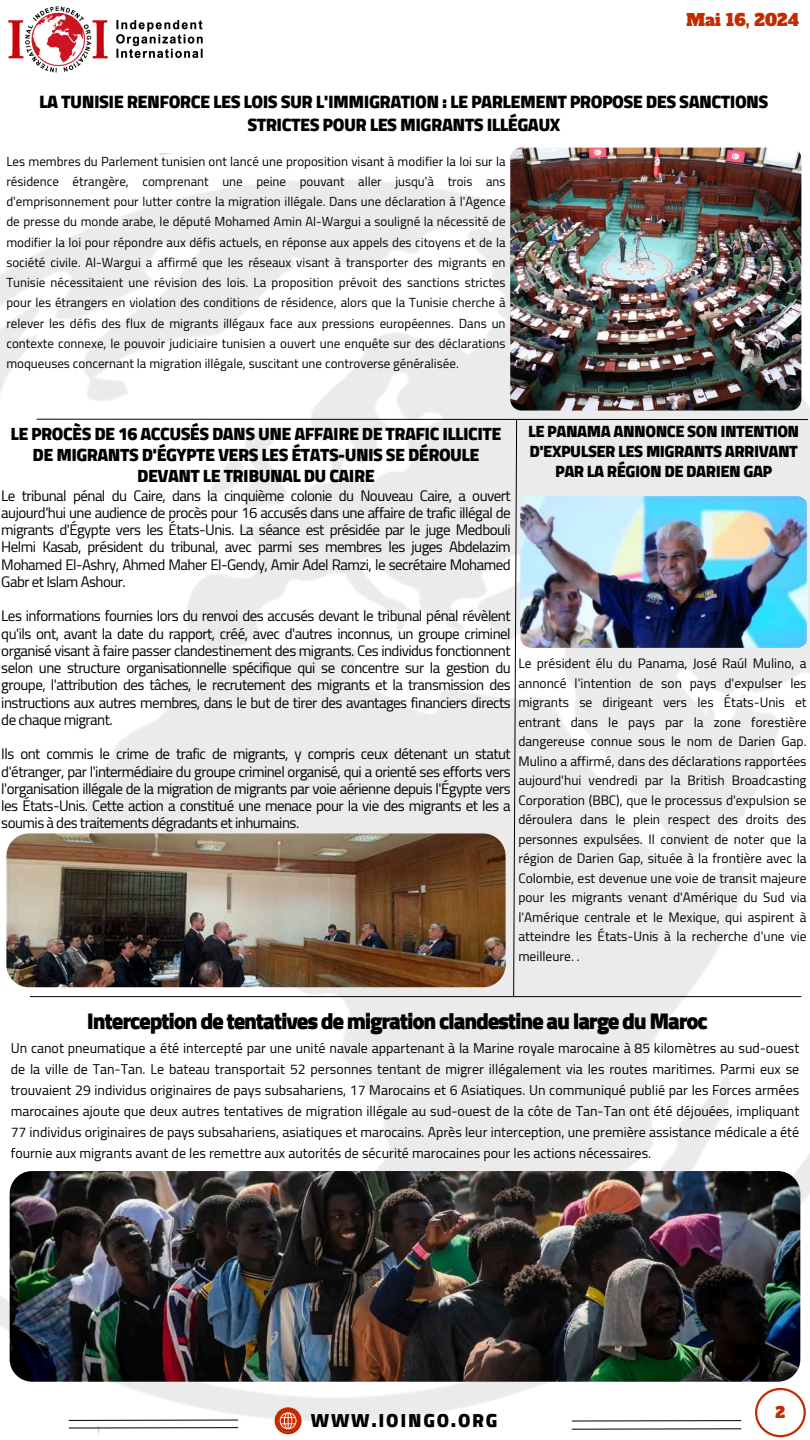
<style>
.page{position:relative;width:810px;height:1440px;background:#fff}
.page>*{position:absolute;margin:0;border:0;box-sizing:border-box;transform-origin:0 0}
.t1{font:900 23px "Cairo";letter-spacing:-.055em;color:#000}
.t2{font:900 19.2px "Cairo";letter-spacing:.09em;color:#000}
.t3{font:900 18.2px/23.2px "Cairo";letter-spacing:-.03em;color:#000;text-align:center}
.t4{font:900 18px/21px "Cairo";letter-spacing:-.03em;color:#000;text-align:center}
.t5{font:900 16.6px/20.2px "Cairo";letter-spacing:-.03em;color:#000;text-align:center}
.t6{font:16.3px "Alfa Slab One";color:#c42b00}
.t7{font:15px/17.2px "Cairo";letter-spacing:-.035em;color:#000;text-align:justify}
.t8{font:15px "Alfa Slab One";color:#c42b00}
.t9{font:14px/21px "Cairo";color:#000;text-align:justify}
.t10{font:13.5px/19.5px "Cairo";color:#000;text-align:justify}
.t11{font:13px/20.2px "Cairo";color:#000;text-align:justify}
</style>
<div class="page">
<img style="left:0;top:153px;width:810px;height:1283px">
<img style="left:510px;top:148px;width:291px;height:263px;border-radius:11px">
<hr style="left:30px;top:996px;width:771px;height:1px;background:#000">
<svg style="left:755px;top:1388px;width:51px;height:49px"></svg>
<svg style="left:68px;top:1419px;width:171px;height:2px"></svg>
<svg style="left:275px;top:1407px;width:27px;height:27px"></svg>
<svg style="left:68px;top:1427px;width:171px;height:2px"></svg>
<svg style="left:571px;top:1420px;width:171px;height:2px"></svg>
<svg style="left:571px;top:1428px;width:171px;height:2px"></svg>
<svg style="left:36px;top:418px;width:772px;height:579px"></svg>
<img style="left:6px;top:833px;width:500px;height:154px;border-radius:22px">
<img style="left:8px;top:6px;width:195px;height:67px">
<img style="left:10px;top:1171px;width:790px;height:211px;border-radius:23px">
<p class="t6" style="left:687px;top:9px;width:114px">Mai 16, 2024</p>
<p class="t3" style="left:39px;top:90px;width:731px">LA TUNISIE RENFORCE LES LOIS SUR L'IMMIGRATION : LE PARLEMENT PROPOSE DES SANCTIONS<br>STRICTES POUR LES MIGRANTS ILLÉGAUX</p>
<h4 class="t11" style="left:6px;top:151px;width:501px">Les membres du Parlement tunisien ont lancé une proposition visant à modifier la loi sur la résidence étrangère, comprenant une peine pouvant aller jusqu'à trois ans d'emprisonnement pour lutter contre la migration illégale. Dans une déclaration à l'Agence de presse du monde arabe, le député Mohamed Amin Al-Wargui a souligné la nécessité de modifier la loi pour répondre aux défis actuels, en réponse aux appels des citoyens et de la société civile. Al-Wargui a affirmé que les réseaux visant à transporter des migrants en Tunisie nécessitaient une révision des lois. La proposition prévoit des sanctions strictes pour les étrangers en violation des conditions de résidence, alors que la Tunisie cherche à relever les défis des flux de migrants illégaux face aux pressions européennes. Dans un contexte connexe, le pouvoir judiciaire tunisien a ouvert une enquête sur des déclarations moqueuses concernant la migration illégale, suscitant une controverse généralisée.</h4>
<p class="t4" style="left:11px;top:423px;width:492px">LE PROCÈS DE 16 ACCUSÉS DANS UNE AFFAIRE DE TRAFIC ILLICITE<br>DE MIGRANTS D'ÉGYPTE VERS LES ÉTATS-UNIS SE DÉROULE<br>DEVANT LE TRIBUNAL DU CAIRE</p>
<p class="t7" style="left:1px;top:487px;width:511px">Le tribunal pénal du Caire, dans la cinquième colonie du Nouveau Caire, a ouvert aujourd'hui une audience de procès pour 16 accusés dans une affaire de trafic illégal de migrants d'Égypte vers les États-Unis. La séance est présidée par le juge Medbouli Helmi Kasab, président du tribunal, avec parmi ses membres les juges Abdelazim Mohamed El-Ashry, Ahmed Maher El-Gendy, Amir Adel Ramzi, le secrétaire Mohamed Gabr et Islam Ashour.</p>
<p class="t7" style="left:1px;top:608px;width:511px">Les informations fournies lors du renvoi des accusés devant le tribunal pénal révèlent qu'ils ont, avant la date du rapport, créé, avec d'autres inconnus, un groupe criminel organisé visant à faire passer clandestinement des migrants. Ces individus fonctionnent selon une structure organisationnelle spécifique qui se concentre sur la gestion du groupe, l'attribution des tâches, le recrutement des migrants et la transmission des instructions aux autres membres, dans le but de tirer des avantages financiers directs de chaque migrant.</p>
<h1 class="t7" style="left:1px;top:746px;width:511px">Ils ont commis le crime de trafic de migrants, y compris ceux détenant un statut d'étranger, par l'intermédiaire du groupe criminel organisé, qui a orienté ses efforts vers l'organisation illégale de la migration de migrants par voie aérienne depuis l'Égypte vers les États-Unis. Cette action a constitué une menace pour la vie des migrants et les a soumis à des traitements dégradants et inhumains.</h1>
<p class="t5" style="left:528px;top:421px;width:273px">LE PANAMA ANNONCE SON INTENTION<br>D'EXPULSER LES MIGRANTS ARRIVANT<br>PAR LA RÉGION DE DARIEN GAP</p>
<h4 class="t10" style="left:518px;top:654px;width:290px">Le président élu du Panama, José Raúl Mulino, a annoncé l'intention de son pays d'expulser les migrants se dirigeant vers les États-Unis et entrant dans le pays par la zone forestière dangereuse connue sous le nom de Darien Gap.<br>Mulino a affirmé, dans des déclarations rapportées aujourd'hui vendredi par la British Broadcasting Corporation (BBC), que le processus d'expulsion se déroulera dans le plein respect des droits des personnes expulsées. Il convient de noter que la région de Darien Gap, située à la frontière avec la Colombie, est devenue une voie de transit majeure pour les migrants venant d'Amérique du Sud via l'Amérique centrale et le Mexique, qui aspirent à atteindre les États-Unis à la recherche d'une vie meilleure. .</h4>
<p class="t1" style="left:87px;top:1008px;width:623px">Interception de tentatives de migration clandestine au large du Maroc</p>
<p class="t9" style="left:11px;top:1037px;width:790px">Un canot pneumatique a été intercepté par une unité navale appartenant à la Marine royale marocaine à 85 kilomètres au sud-ouest de la ville de Tan-Tan. Le bateau transportait 52 personnes tentant de migrer illégalement via les routes maritimes. Parmi eux se trouvaient 29 individus originaires de pays subsahariens, 17 Marocains et 6 Asiatiques. Un communiqué publié par les Forces armées marocaines ajoute que deux autres tentatives de migration illégale au sud-ouest de la côte de Tan-Tan ont été déjouées, impliquant 77 individus originaires de pays subsahariens, asiatiques et marocains. Après leur interception, une première assistance médicale a été fournie aux migrants avant de les remettre aux autorités de sécurité marocaines pour les actions nécessaires.</p>
<p class="t2" style="left:311px;top:1409px;width:188px">WWW.IOINGO.ORG</p>
<p class="t8" style="left:776px;top:1402px;width:11px">2</p>
</div>
